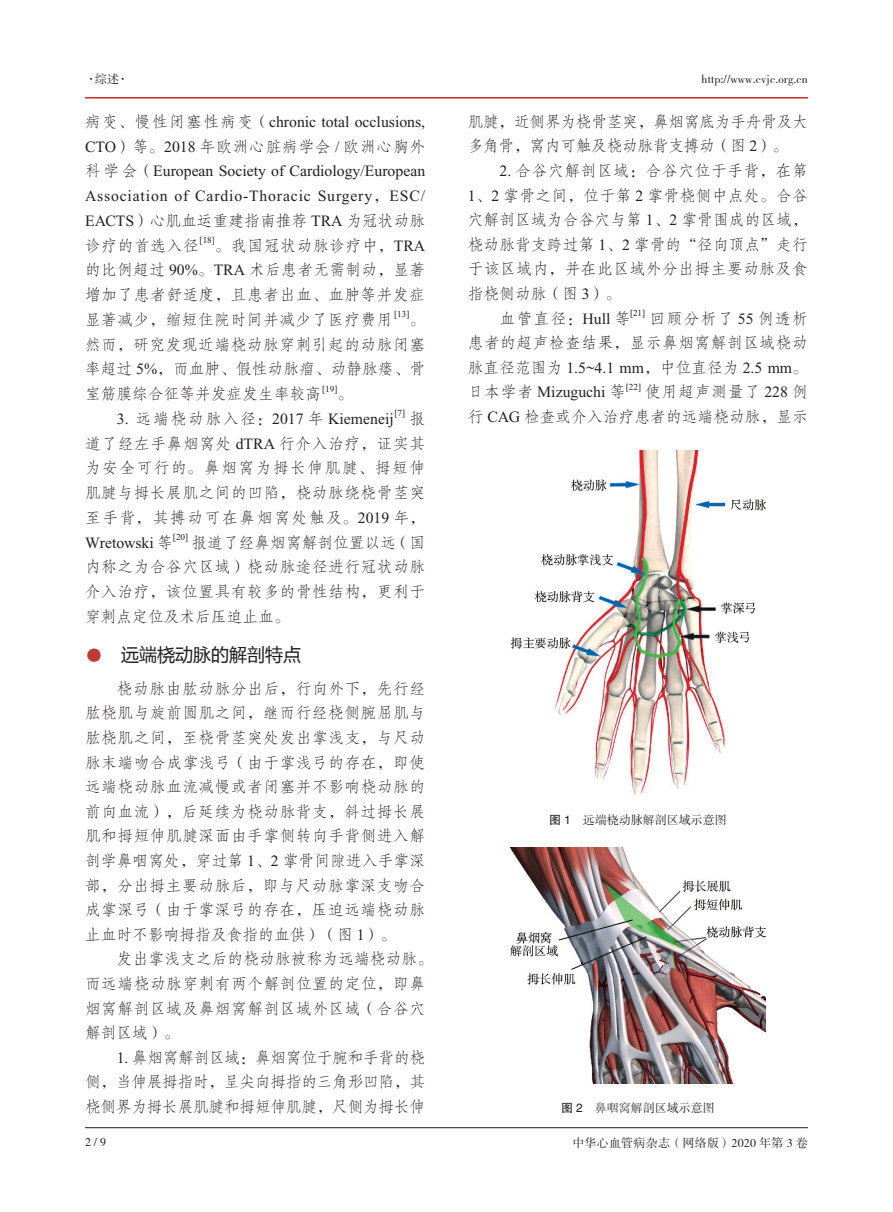
<style>
.page{position:relative;width:893px;height:1212px;background:#fff}
.page>*{position:absolute;margin:0;border:0;box-sizing:border-box;transform-origin:0 0}
.t1{font:18px "Microsoft Ya Hei";color:#231f20}
.正文{font:15.75px/24.6px "FZFSJW GB1 0";letter-spacing:.03em;color:#231f20;text-align:justify}
.正文-2{font:15.75px/24.8px "Times New Roman";letter-spacing:.05em;color:#231f20;text-align:justify}
.正文-3{font:15.75px/24.6px "FZFSJW GB1 0";letter-spacing:-.02em;color:#231f20}
.正文-4{font:15.75px/24.6px "FZFSJW GB1 0";color:#231f20;text-align:right}
.正文-5{font:15.75px "Times New Roman";color:#231f20}
.大标题{font:12px "FZSSK GBK1 0";letter-spacing:.02em;color:#231f20}
.图注{font:12px "FZSSJW GB1 0";color:#231f20}
.大标题-2{font:12px "FZSSJW GB1 0";color:#231f20}
.正文-6{font:9.15px "Times New Roman";color:#231f20}
.s1{font-family:"FZFSJW GB1 0"}
.s2{font-family:"Times New Roman"}
.s3{font-family:"Adobe Song Std";font-weight:300;color:#c03932}
.s4{font-family:"FZHTJW GB1 0"}
.s5{font-family:"Sim Sun"}
</style>
<div class="page">
<hr style="left:85px;top:97px;width:723px;height:2px;background:#c9292b">
<hr style="left:85px;top:1127px;width:723px;height:1px;background:#231f20">
<img style="left:510px;top:450px;width:255px;height:345px">
<img style="left:510px;top:848px;width:255px;height:235px">
<p class="大标题" style="left:85px;top:73px;width:45px">·综述·</p>
<p class="大标题" style="left:702px;top:73px;width:108px">http://www.cvjc.org.cn</p>
<p class="正文-2" style="left:85px;top:110px;width:342px"><span class="s1">病变、慢性闭塞性病变（</span>chronic total occlusions, CTO<span class="s1">）等。</span>2018 <span class="s1">年欧洲心脏病学会</span> / <span class="s1">欧洲心胸外科学会（</span>European Society of Cardiology/European Association of Cardio-Thoracic Surgery<span class="s1">，</span>ESC/ EACTS<span class="s1">）心肌血运重建指南推荐</span> TRA <span class="s1">为冠状动脉诊疗的首选入径</span></p>
<p class="正文-6" style="left:200px;top:235px;width:17px">[18]</p>
<p class="正文" style="left:85px;top:233px;width:342px;text-indent:130px">。我国冠状动脉诊疗中，<span class="s2">TRA</span>的比例超过 <span class="s2">90%</span>。<span class="s2">TRA</span> 术后患者无需制动，显著增加了患者舒适度，且患者出血、血肿等并发症显著减少，缩短住院时间并减少了医疗费用</p>
<p class="正文-6" style="left:394px;top:309px;width:17px">[13]</p>
<p class="正文" style="left:85px;top:307px;width:342px;text-indent:324px">。然而，研究发现近端桡动脉穿刺引起的动脉闭塞率超过 <span class="s2">5%</span>，而血肿、假性动脉瘤、动静脉瘘、骨室筋膜综合征等并发症发生率较高</p>
<p class="正文-6" style="left:322px;top:383px;width:17px">[19]</p>
<p class="正文" style="left:337px;top:382px;width:17px">。</p>
<p class="正文-5" style="left:117px;top:410px;width:278px">3. <span class="s1">远端桡动脉入径：</span>2017 <span class="s1">年</span> Kiemeneij</p>
<p class="正文-6" style="left:394px;top:408px;width:12px">[7]</p>
<p class="正文" style="left:85px;top:406px;width:342px;text-indent:324px">报道了经左手鼻烟窝处 <span class="s2">dTRA</span> 行介入治疗，证实其为安全可行的。鼻烟窝为拇长伸肌腱、拇短伸肌腱与拇长展肌之间的凹陷，桡动脉绕桡骨茎突至手背，其搏动可在鼻烟窝处触及。<span class="s2">2019</span> 年，<span class="s2">Wretowski</span> 等</p>
<p class="正文-6" style="left:173px;top:532px;width:17px">[20]</p>
<p class="正文" style="left:85px;top:530px;width:342px;text-indent:106px">报道了经鼻烟窝解剖位置以远（国内称之为合谷穴区域）桡动脉途径进行冠状动脉介入治疗，该位置具有较多的骨性结构，更利于穿刺点定位及术后压迫止血。</p>
<p class="t1" style="left:85px;top:643px;width:217px"><span class="s3">●　</span>远端桡动脉的解剖特点</p>
<p class="正文" style="left:85px;top:676px;width:342px;text-indent:32px">桡动脉由肱动脉分出后，行向外下，先行经肱桡肌与旋前圆肌之间，继而行经桡侧腕屈肌与肱桡肌之间，至桡骨茎突处发出掌浅支，与尺动脉末端吻合成掌浅弓（由于掌浅弓的存在，即使远端桡动脉血流减慢或者闭塞并不影响桡动脉的前向血流），后延续为桡动脉背支，斜过拇长展肌和拇短伸肌腱深面由手掌侧转向手背侧进入解剖学鼻咽窝处，穿过第 <span class="s2">1</span>、<span class="s2">2</span> 掌骨间隙进入手掌深部，分出拇主要动脉后，即与尺动脉掌深支吻合成掌深弓（由于掌深弓的存在，压迫远端桡动脉止血时不影响拇指及食指的血供）（图 <span class="s2">1</span>）。</p>
<p class="正文" style="left:85px;top:947px;width:350px;text-align:left;text-indent:32px">发出掌浅支之后的桡动脉被称为远端桡动脉。而远端桡动脉穿刺有两个解剖位置的定位，即鼻烟窝解剖区域及鼻烟窝解剖区域外区域（合谷穴解剖区域）。</p>
<p class="正文" style="left:85px;top:1045px;width:342px;text-indent:32px"><span class="s2">1.</span> 鼻烟窝解剖区域：鼻烟窝位于腕和手背的桡侧，当伸展拇指时，呈尖向拇指的三角形凹陷，其桡侧界为拇长展肌腱和拇短伸肌腱，尺侧为拇长伸</p>
<p class="正文-3" style="left:468px;top:109px;width:342px">肌腱，近侧界为桡骨茎突，鼻烟窝底为手舟骨及大多角骨，窝内可触及桡动脉背支搏动（图 <span class="s2">2</span>）。</p>
<p class="正文" style="left:468px;top:159px;width:342px;text-indent:32px"><span class="s2">2.</span> 合谷穴解剖区域：合谷穴位于手背，在第<span class="s2">1</span>、<span class="s2">2</span> 掌骨之间，位于第 <span class="s2">2</span> 掌骨桡侧中点处。合谷穴解剖区域为合谷穴与第 <span class="s2">1</span>、<span class="s2">2</span> 掌骨围成的区域，桡动脉背支跨过第 <span class="s2">1</span>、<span class="s2">2</span> 掌骨的“径向顶点”走行于该区域内，并在此区域外分出拇主要动脉及食指桡侧动脉（图 <span class="s2">3</span>）。</p>
<p class="正文" style="left:500px;top:306px;width:132px">血管直径：<span class="s2">Hull</span> 等</p>
<p class="正文-6" style="left:630px;top:308px;width:17px">[21]</p>
<p class="正文" style="left:468px;top:306px;width:342px;text-indent:182px">回顾分析了 <span class="s2">55</span> 例透析患者的超声检查结果，显示鼻烟窝解剖区域桡动脉直径范围为 <span class="s2">1.5~4.1 mm</span>，中位直径为 <span class="s2">2.5 mm</span>。日本学者 <span class="s2">Mizuguchi</span> 等</p>
<p class="正文-6" style="left:626px;top:382px;width:17px">[22]</p>
<p class="正文-4" style="left:468px;top:380px;width:342px">使用超声测量了 <span class="s2">228</span> 例<br>行 <span class="s2">CAG</span> 检查或介入治疗患者的远端桡动脉，显示</p>
<p class="图注" style="left:549px;top:814px;width:179px"><span class="s4">图 1</span> 远端桡动脉解剖区域示意图</p>
<p class="图注" style="left:561px;top:1101px;width:155px"><span class="s4">图 2</span> <span class="s5">鼻咽窝</span>解剖区域示意图</p>
<p class="大标题-2" style="left:85px;top:1136px;width:23px">2 / 9</p>
<p class="大标题" style="left:572px;top:1136px;width:237px">中华心血管病杂志（网络版）2020 年第 3 卷</p>
</div>
